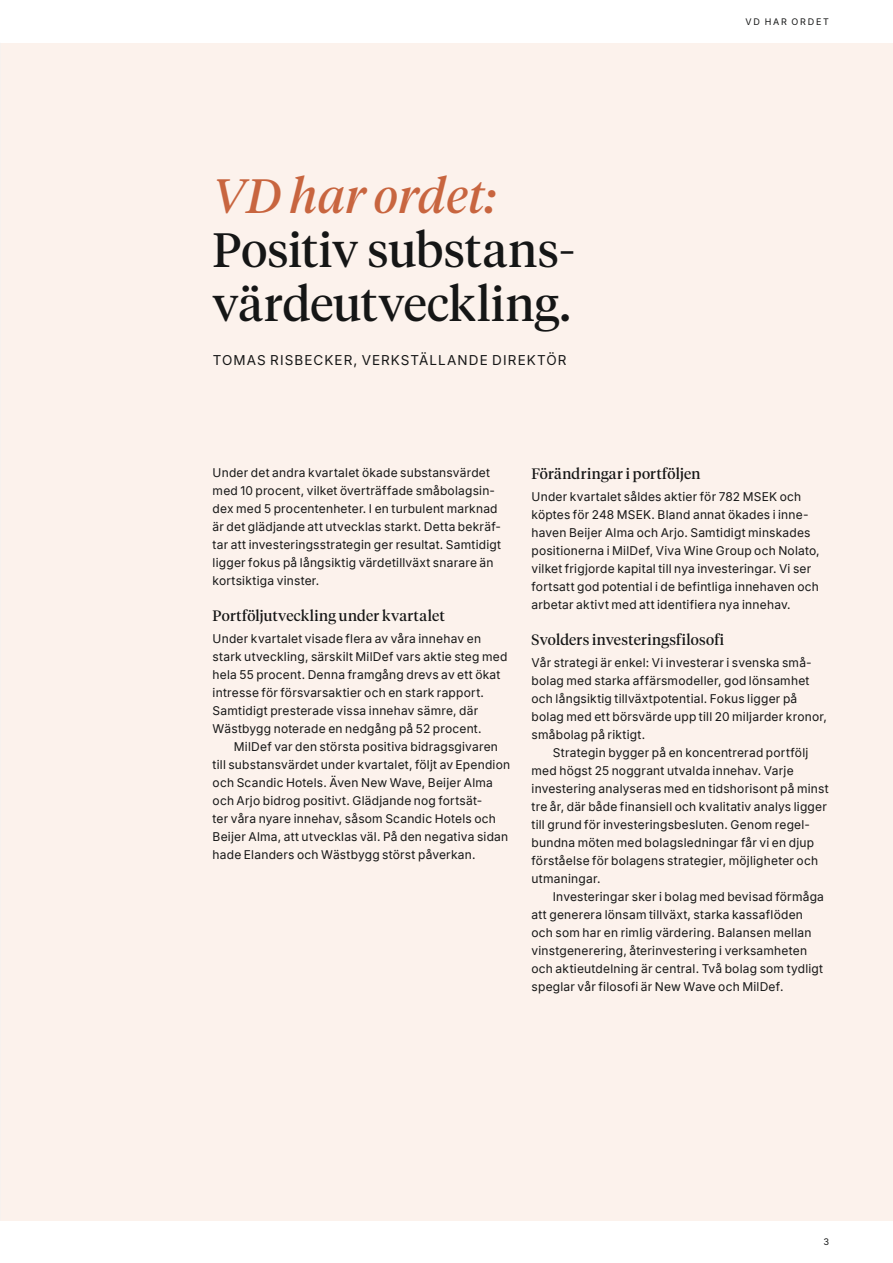
<style>
.page{position:relative;width:893px;height:1263px;background:#fff}
.page>*{position:absolute;margin:0;border:0;box-sizing:border-box;transform-origin:0 0}
.t1{font:48px/54px "Tiempos Headline";letter-spacing:.005em;color:#151616}
.t2{font:italic 48px "Tiempos Headline";letter-spacing:.01em;color:#c8653f}
.t3{font:15px "Tiempos Headline";letter-spacing:.02em;color:#151616}
.t4{font:13.5px "Inter";letter-spacing:.085em;color:#151616}
.t5{font:12px/18px "Inter";letter-spacing:.02em;color:#151616}
.t6{font:9px "Inter";color:#151616}
</style>
<div class="page">
<div style="left:0;top:43px;width:893px;height:1177px;background:#fcf2ec"></div>
<h1 class="t2" style="left:213px;top:163px;width:285px">VD har ordet:</h1>
<h1 class="t1" style="left:213px;top:221px;width:364px">Positiv substans&shy;värdeutveckling.</h1>
<p class="t4" style="left:213px;top:350px;width:355px">TOMAS RISBECKER, VERKSTÄLLANDE DIREKTÖR</p>
<p class="t6" style="left:746px;top:15px;width:36px">VD har</p>
<p class="t6" style="left:792px;top:15px;width:9px">ordet</p>
<p class="t5" style="left:213px;top:464px;width:290px">Under det andra kvartalet ökade substansvärdet med 10 procent, vilket överträffade småbolagsin&shy;dex med 5 procentenheter. I en turbulent marknad är det glädjande att utvecklas starkt. Detta bekräf&shy;tar att investeringsstrategin ger resultat. Samtidigt ligger fokus på långsiktig värdetillväxt snarare än kortsiktiga vinster.</p>
<p class="t3" style="left:213px;top:606px;width:234px">Portföljutveckling under kvartalet</p>
<p class="t5" style="left:213px;top:630px;width:296px">Under kvartalet visade flera av våra innehav en stark utveckling, särskilt MilDef vars aktie steg med hela 55 procent. Denna framgång drevs av ett ökat intresse för försvarsaktier och en stark rapport.<br>Samtidigt presterade vissa innehav sämre, där Wästbygg noterade en nedgång på 52 procent.</p>
<p class="t5" style="left:213px;top:738px;width:299px;text-indent:21px">MilDef var den största positiva bidragsgivaren till substansvärdet under kvartalet, följt av Ependion och Scandic H otels. Även New Wave, Beijer Alma och Arjo bidrog positivt. Glädjande nog fortsät-<br>ter våra nyare innehav, såsom Scandic Hotels och Beijer Alma, att utvecklas väl. På den negativa sidan hade Elanders och Wästbygg störst påverkan.</p>
<p class="t3" style="left:531px;top:464px;width:170px">Förändringar i portföljen</p>
<p class="t5" style="left:531px;top:488px;width:290px">Under kvartalet såldes aktier för 782 MSEK och köptes för 248 MSEK. Bland annat ökades i inne&shy;haven Beijer Alma och Arjo. Samtidigt minskades positionerna i MilDef, Viva Wine Group och Nolato, vilket frigjorde kapital till nya investeringar. Vi ser fortsatt god potential i de befintliga innehaven och arbetar aktivt med att identifiera nya innehav.</p>
<p class="t3" style="left:531px;top:630px;width:194px">Svolders investeringsfilosofi</p>
<p class="t5" style="left:531px;top:654px;width:282px">Vår strategi är enkel: Vi investerar i svenska små-</p>
<p class="t5" style="left:531px;top:672px;width:279px">bolag med starka affärsmodeller, god lönsamhet</p>
<p class="t5" style="left:531px;top:690px;width:267px">och långsiktig tillväxtpotential. Fokus ligger på</p>
<p class="t5" style="left:531px;top:708px;width:297px">bolag med ett börsvärde upp till 20 miljarder kronor,</p>
<p class="t5" style="left:531px;top:726px;width:115px">småbolag på riktigt.</p>
<p class="t5" style="left:553px;top:744px;width:257px">Strategin bygger på en koncentrerad portfölj</p>
<p class="t5" style="left:531px;top:762px;width:264px">med högst 25 noggrant utvalda innehav. Varje</p>
<p class="t5" style="left:531px;top:780px;width:299px">investering analyseras med en tidshorisont på minst</p>
<p class="t5" style="left:531px;top:798px;width:297px">tre år, där både finansiell och kvalitativ analys ligger</p>
<p class="t5" style="left:531px;top:816px;width:280px">till grund för investeringsbesluten. Genom regel-</p>
<p class="t5" style="left:531px;top:834px;width:284px">bundna möten med bolagsledningar får vi en djup</p>
<p class="t5" style="left:531px;top:852px;width:288px">förståelse för bolagens strategier, möjligheter och</p>
<p class="t5" style="left:531px;top:870px;width:70px">utmaningar.</p>
<p class="t5" style="left:553px;top:888px;width:273px">Investeringar sker i bolag med bevisad förmåga</p>
<p class="t5" style="left:531px;top:906px;width:273px">att generera lönsam tillväxt, starka kassaflöden</p>
<p class="t5" style="left:531px;top:924px;width:282px">och som har en rimlig värdering. Balansen mellan</p>
<p class="t5" style="left:531px;top:942px;width:277px">vinstgenerering, återinvestering i verksamheten</p>
<p class="t5" style="left:531px;top:960px;width:293px">och aktieutdelning är central. Två bolag som tydligt</p>
<p class="t5" style="left:531px;top:978px;width:253px">speglar vår filosofi är New Wave och MilDef.</p>
<p class="t6" style="left:823px;top:1235px;width:7px">3</p>
</div>
